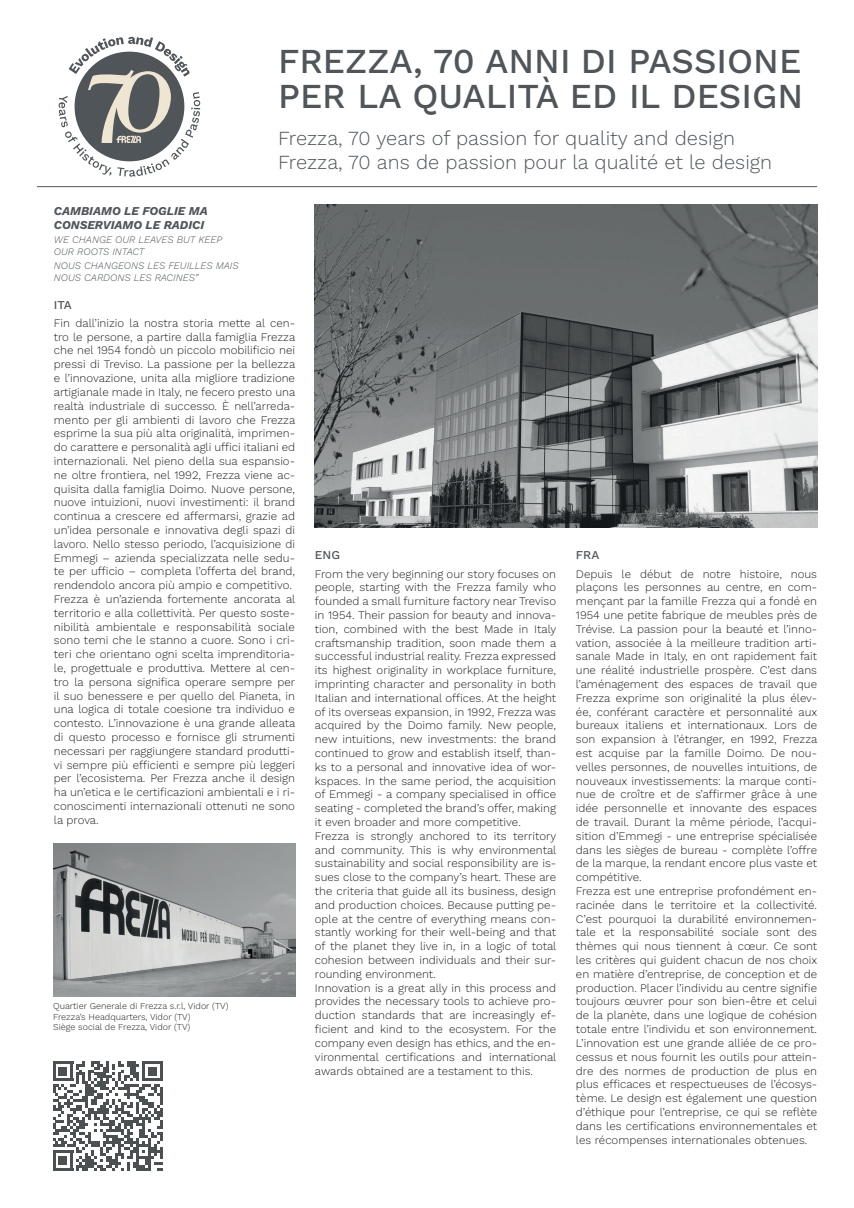
<style>
.page{position:relative;width:854px;height:1208px;background:#fff}
.page>*{position:absolute;margin:0;border:0;box-sizing:border-box;transform-origin:0 0}
.t1{font:500 35px/35px "Work Sans";color:#50555a}
.t2{font:300 20px/24px "Work Sans";color:#50555a}
.t3{font:italic 700 12px/13.2px "Work Sans";color:#50555a}
.t4{font:500 12px "Work Sans";color:#50555a}
.t5{font:300 11.5px/13.8px "Work Sans";color:#231f20}
.t6{font:italic 300 10px/12px "Work Sans";color:#50555a}
.t7{font:300 9px/10.8px "Work Sans";color:#231f20}
</style>
<div class="page">
<hr style="left:37px;top:186px;width:779px;height:1px;background:#50555a">
<svg style="left:59px;top:37px;width:141px;height:140px"></svg>
<svg style="left:53px;top:1061px;width:109px;height:110px"></svg>
<img style="left:315px;top:204px;width:501px;height:323px">
<img style="left:54px;top:843px;width:241px;height:153px">
<p class="t3" style="left:54px;top:204px;width:155px">CAMBIAMO LE FOGLIE MA<br>CONSERVIAMO LE RADICI</p>
<p class="t6" style="left:54px;top:232px;width:170px">WE CHANGE OUR LEAVES BUT KEEP<br>OUR ROOTS INTACT</p>
<p class="t6" style="left:54px;top:258px;width:186px">NOUS CHANGEONS LES FEUILLES MAIS<br>NOUS CARDONS LES RACINES”</p>
<p class="t4" style="left:54px;top:295px;width:19px">ITA</p>
<h1 class="t1" style="left:278px;top:42px;width:526px">FREZZA, 70 ANNI DI PASSIONE<br>PER LA QUALITÀ ED IL DESIGN</h1>
<h2 class="t2" style="left:278px;top:125px;width:495px">Frezza, 70 years of passion for quality and design<br>Frezza, 70 ans de passion pour la qualité et le design</h2>
<p class="t5" style="left:54px;top:316px;width:243px">Fin dall’inizio la nostra storia mette al cen&shy;tro le persone, a partire dalla famiglia Frezza che nel 1954 fondò un piccolo mobilificio nei pressi di Treviso. La passione per la bellezza e l’innovazione, unita alla migliore tradizione artigianale made in Italy, ne fecero presto una realtà industriale di successo. È nell’arreda&shy;mento per gli ambienti di lavoro che Frezza esprime la sua più alta originalità, imprimen&shy;do carattere e personalità agli uffici italiani ed internazionali. Nel pieno della sua espansio&shy;ne oltre frontiera, nel 1992, Frezza viene ac&shy;quisita dalla famiglia Doimo. Nuove persone, nuove intuizioni, nuovi investimenti: il brand continua a crescere ed affermarsi, grazie ad un’idea personale e innovativa degli spazi di lavoro. Nello stesso periodo, l’acquisizione di Emmegi – azienda specializzata nelle sedu&shy;te per ufficio – completa l’offerta del brand, rendendolo ancora più ampio e competitivo.<br>Frezza è un’azienda fortemente ancorata al territorio e alla collettività. Per questo soste&shy;nibilità ambientale e responsabilità sociale sono temi che le stanno a cuore. Sono i cri&shy;teri che orientano ogni scelta imprenditoria&shy;le, progettuale e produttiva. Mettere al cen&shy;tro la persona significa operare sempre per il suo benessere e per quello del Pianeta, in una logica di totale coesione tra individuo e contesto. L’innovazione è una grande alleata di questo processo e fornisce gli strumenti necessari per raggiungere standard produtti&shy;vi sempre più efficienti e sempre più leggeri per l’ecosistema. Per Frezza anche il design ha un’etica e le certificazioni ambientali e i ri&shy;conoscimenti internazionali ottenuti ne sono la prova.</p>
<p class="t7" style="left:53px;top:1000px;width:177px">Quartier Generale di Frezza s.r.l, Vidor (TV)<br>Frezza’s Headquarters, Vidor (TV)<br>Siège social de Frezza, Vidor (TV)</p>
<p class="t4" style="left:315px;top:546px;width:27px">ENG</p>
<p class="t5" style="left:315px;top:566px;width:243px">From the very beginning our story focuses on people, starting with the Frezza family who founded a small furniture factory near Treviso in 1954. Their passion for beauty and innova&shy;tion, combined with the best Made in Italy craftsmanship tradition, soon made them a successful industrial reality. Frezza expressed its highest originality in workplace furniture, imprinting character and personality in both Italian and international offices. At the height of its overseas expansion, in 1992, Frezza was acquired by the Doimo family. New people, new intuitions, new investments: the brand continued to grow and establish itself, than&shy;ks to a personal and innovative idea of wor&shy;kspaces. In the same period, the acquisition of Emmegi - a company specialised in office seating - completed the brand’s offer, making it even broader and more competitive.<br>Frezza is strongly anchored to its territory and community. This is why environmental sustainability and social responsibility are is&shy;sues close to the company’s heart. These are the criteria that guide all its business, design and production choices. Because putting pe&shy;ople at the centre of everything means con&shy;stantly working for their well-being and that of the planet they live in, in a logic of total cohesion between individuals and their sur&shy;rounding environment.<br>Innovation is a great ally in this process and provides the necessary tools to achieve pro&shy;duction standards that are increasingly ef&shy;ficient and kind to the ecosystem. For the company even design has ethics, and the en&shy;vironmental certifications and international awards obtained are a testament to this.</p>
<p class="t4" style="left:575px;top:546px;width:25px">FRA</p>
<p class="t5" style="left:575px;top:566px;width:243px">Depuis le début de notre histoire, nous plaçons les personnes au centre, en com&shy;mençant par la famille Frezza qui a fondé en 1954 une petite fabrique de meubles près de Trévise. La passion pour la beauté et l’inno&shy;vation, associée à la meilleure tradition arti&shy;sanale Made in Italy, en ont rapidement fait une réalité industrielle prospère. C’est dans l’aménagement des espaces de travail que Frezza exprime son originalité la plus élev&shy;ée, conférant caractère et personnalité aux bureaux italiens et internationaux. Lors de son expansion à l’étranger, en 1992, Frezza est acquise par la famille Doimo. De nou&shy;velles personnes, de nouvelles intuitions, de nouveaux investissements: la marque conti&shy;nue de croître et de s’affirmer grâce à une idée personnelle et innovante des espaces de travail. Durant la même période, l’acqui&shy;sition d’Emmegi - une entreprise spécialisée dans les sièges de bureau - complète l’offre de la marque, la rendant encore plus vaste et compétitive.<br>Frezza est une entreprise profondément en&shy;racinée dans le territoire et la collectivité.<br>C’est pourquoi la durabilité environnemen&shy;tale et la responsabilité sociale sont des thèmes qui nous tiennent à cœur. Ce sont les critères qui guident chacun de nos choix en matière d’entreprise, de conception et de production. Placer l’individu au centre signifie toujours œuvrer pour son bien-être et celui de la planète, dans une logique de cohésion totale entre l’individu et son environnement.<br>L’innovation est une grande alliée de ce pro&shy;cessus et nous fournit les outils pour attein&shy;dre des normes de production de plus en plus efficaces et respectueuses de l’écosys&shy;tème. Le design est également une question d’éthique pour l’entreprise, ce qui se reflète dans les certifications environnementales et les récompenses internationales obtenues.</p>
</div>
